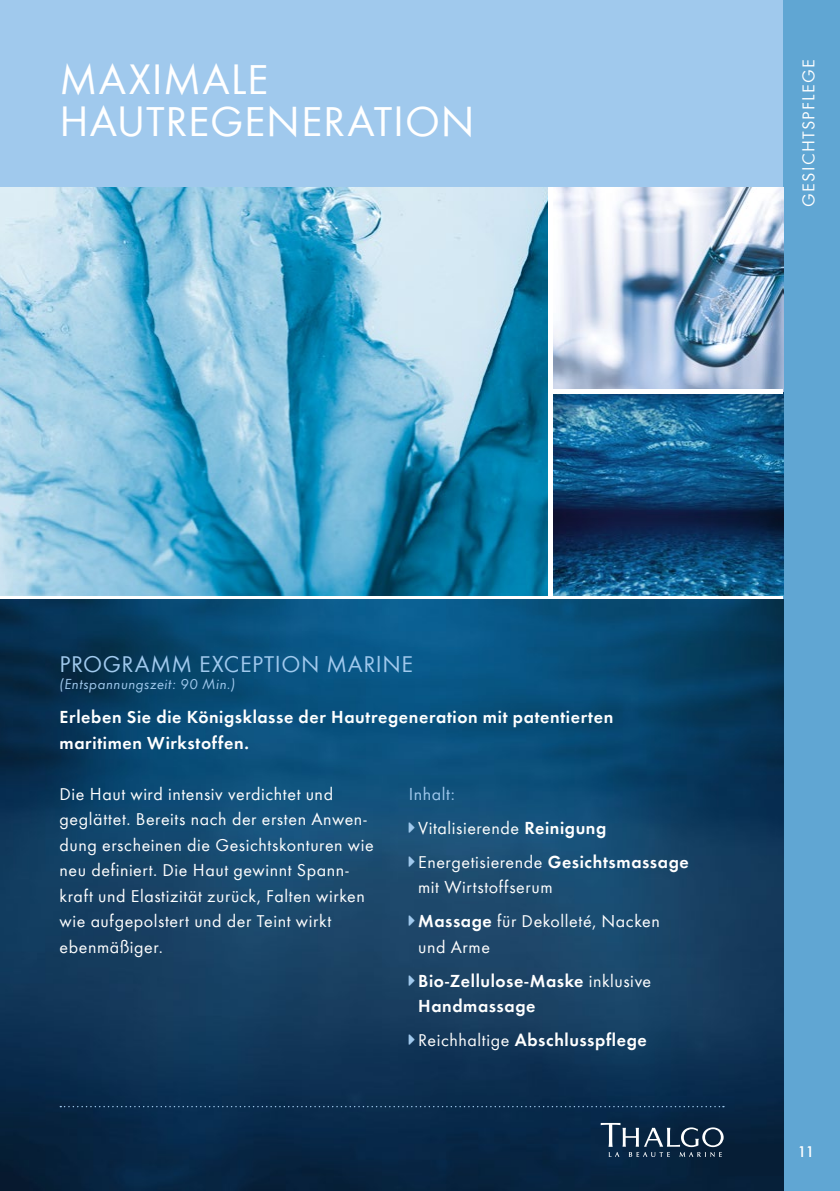
<style>
.page{position:relative;width:840px;height:1191px;background:#fff}
.page>*{position:absolute;margin:0;border:0;box-sizing:border-box;transform-origin:0 0}
.t1{font:44px/42.6px "Function";letter-spacing:.02em;color:#fff}
.t2{font:24px "Function";letter-spacing:.025em;color:#a0c9ed}
.t3{font:18px/25.6px "Function";letter-spacing:.03em;color:#fff}
.t4{font:18px/25.6px "Function Demi";letter-spacing:.035em;color:#fff}
.t5{font:18px "Function";letter-spacing:.075em;color:#fff}
.t6{font:500 16px "Function";color:#fff}
.t7{font:italic 15px "Function";letter-spacing:.035em;color:#a0c9ed}
.s1{color:#a0c9ed}
.s2{font-family:"Function Demi"}
.s3{font-family:"Function"}
</style>
<div class="page">
<div style="left:0;top:0;width:782px;height:187px;background:#a0c9ed"></div>
<div style="left:782px;top:0;width:57px;height:1191px;background:#60a6d3"></div>
<img style="left:1px;top:187px;width:781px;height:408px">
<img style="left:0;top:187px;width:1px;height:408px">
<img style="left:0;top:600px;width:782px;height:591px">
<svg style="left:600px;top:1123px;width:123px;height:34px;background:#334a61"></svg>
<svg style="left:60px;top:1106px;width:663px;height:1px"></svg>
<hr style="left:550px;top:389px;width:232px;height:4px;background:#fff">
<hr style="left:548px;top:187px;width:4px;height:411px;background:#fff">
<svg style="left:408px;top:822px;width:6px;height:10px"></svg>
<svg style="left:408px;top:856px;width:6px;height:10px"></svg>
<svg style="left:408px;top:915px;width:6px;height:11px"></svg>
<svg style="left:408px;top:975px;width:6px;height:10px"></svg>
<svg style="left:408px;top:1034px;width:6px;height:11px"></svg>
<h1 class="t1" style="left:60px;top:58px;width:416px">MAXIMALE<br>HAUTREGENERATION</h1>
<p class="t5" style="left:797px;top:207px;width:149px;rotate:-90deg">GESICHTSPFLEGE</p>
<h2 class="t2" style="left:60px;top:650px;width:355px">PROGRAMM EXCEPTION MARINE</h2>
<p class="t7" style="left:60px;top:675px;width:177px">(Entspannungszeit: 90 Min.)</p>
<p class="t4" style="left:60px;top:704px;width:555px">Erleben Sie die Königsklasse der Hautregeneration mit patentierten maritimen Wirkstoffen.</p>
<p class="t3" style="left:60px;top:781px;width:315px">Die Haut wird intensiv verdichtet und geglättet. Bereits nach der ersten Anwen&shy;dung erscheinen die Gesichtskonturen wie neu definiert. Die Haut gewinnt Spann&shy;kraft und Elastizität zurück, Falten wirken wie aufgepolstert und der Teint wirkt ebenmäßiger.</p>
<p class="t3" style="left:418px;top:777px;width:272px;line-height:34px;text-indent:-9px"><span class="s1">Inhalt:<br></span>Vitalisierende <span class="s2">Reinigung<br></span>Energetisierende <span class="s2">Gesichtsmassage</span></p>
<p class="t3" style="left:418px;top:870px;width:243px;line-height:34px">mit Wirtstoffserum<br><span class="s2">Massage</span> für Dekolleté, Nacken</p>
<p class="t3" style="left:418px;top:934px;width:73px">und Arme</p>
<p class="t4" style="left:418px;top:968px;width:234px">Bio-Zellulose-Maske <span class="s3">inklusive<br></span>Handmassage</p>
<p class="t4" style="left:418px;top:1027px;width:230px"><span class="s3">Reichhaltige</span> Abschlusspflege</p>
<p class="t6" style="left:797px;top:1142px;width:18px">11</p>
</div>
